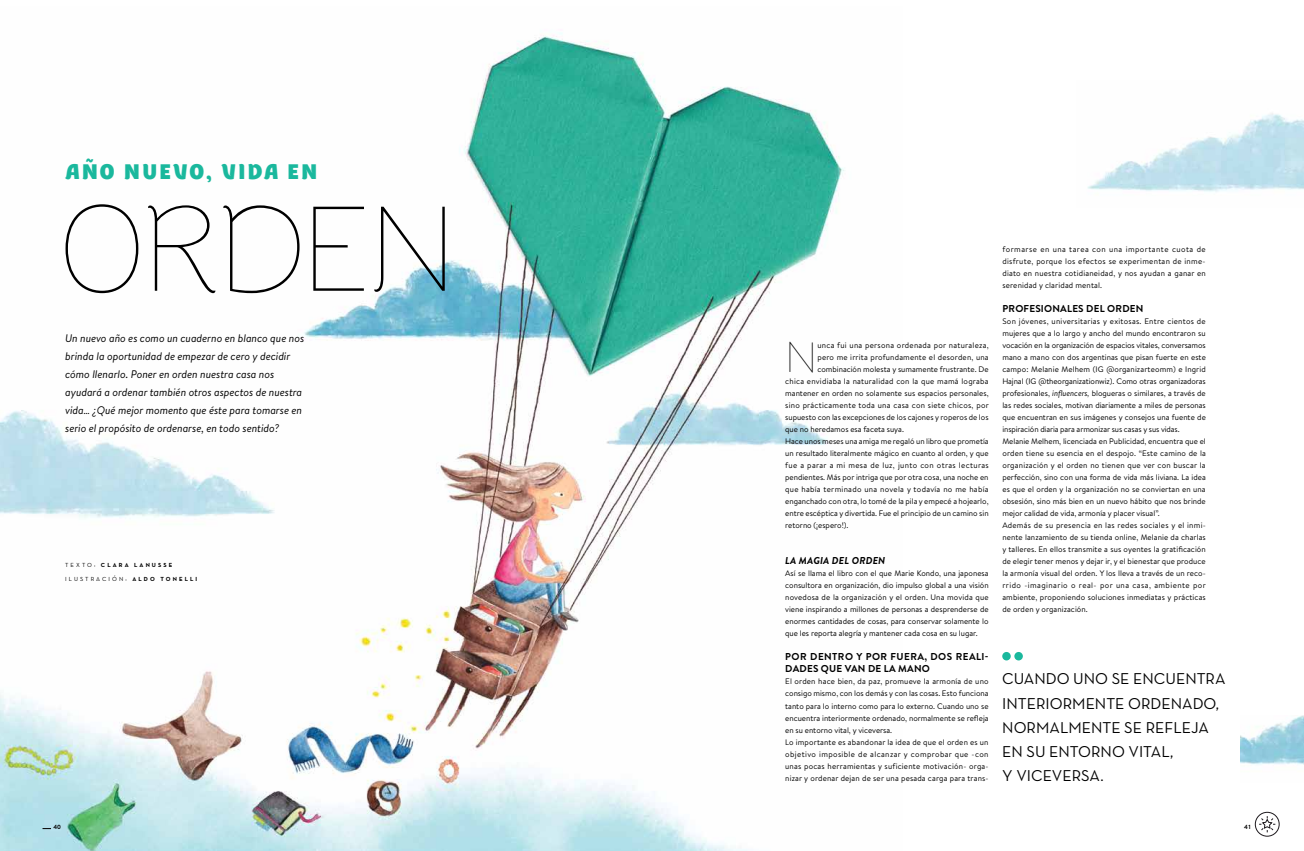
<style>
.page{position:relative;width:1304px;height:851px;background:#fff}
.page>*{position:absolute;margin:0;border:0;box-sizing:border-box;transform-origin:0 0}
.t1{font:100 120px "Chino Display";letter-spacing:-.01em;color:#000}
.t2{font:100 42.2px "Brandon Text";color:#000}
.t3{font:900 21px "Chino Display ITC Std";letter-spacing:.1em;color:#1ab89d}
.t4{font:16px/24px "Neutra Text";color:#000}
.t5{font:italic 11px/18px "Brandon Text";letter-spacing:-.005em;color:#000}
.t6{font:700 10px/12px "Brandon Text";letter-spacing:.045em;color:#000}
.t7{font:700 10px "Brandon Text";letter-spacing:.02em;color:#000}
.t8{font:italic 700 10px "Brandon Text";letter-spacing:.02em;color:#000}
.t9{font:8px/12px "Brandon Text";letter-spacing:.005em;color:#000;text-align:justify}
.t10{font:8px "Brandon Text";letter-spacing:.03em;color:#000}
.t11{font:8px "Brandon Text";letter-spacing:.045em;color:#000}
.t12{font:8px "Brandon Text";letter-spacing:.035em;color:#000}
.t13{font:6px "Neutra Text";letter-spacing:.35em;color:#000}
.t14{font:700 6px "Neutra Text";letter-spacing:.35em;color:#000}
.t15{font:700 6px "Brandon Text";color:#000}
.s1{font-weight:400}
.s2{font-weight:700}
.s3{font-style:italic}
</style>
<div class="page">
<svg style="left:1255px;top:811px;width:25px;height:25px"></svg>
<img style="left:0;top:32px;width:845px;height:818px">
<svg style="left:1002px;top:651px;width:9px;height:9px"></svg>
<svg style="left:1014px;top:651px;width:9px;height:9px"></svg>
<img style="left:1087px;top:113px;width:217px;height:79px">
<img style="left:1240px;top:715px;width:64px;height:50px">
<h3 class="t3" style="left:65px;top:158px;width:254px">AÑO NUEVO, VIDA EN</h3>
<h1 class="t1" style="left:60px;top:173px;width:396px">ORDEN</h1>
<p class="t5" style="left:65px;top:328px;width:241px">Un nuevo año es como un cuaderno en blanco que nos brinda la oportunidad de empezar de cero y decidir cómo llenarlo. Poner en orden nuestra casa nos ayudará a ordenar también otros aspectos de nuestra vida… ¿Qué mejor momento que éste para tomarse en serio el propósito de ordenarse, en todo sentido?</p>
<p class="t14" style="left:65px;top:561px;width:109px"><span class="s1">TEXTO:</span> CLARA LANUSSE</p>
<p class="t13" style="left:65px;top:575px;width:134px">ILUSTRACIÓN: <span class="s2">ALDO TONELLI</span></p>
<p class="t15" style="left:53px;top:822px;width:9px">40</p>
<h2 class="t2" style="left:785px;top:329px;width:34px">N</h2>
<p class="t10" style="left:817px;top:340px;width:173px">unca fui una persona ordenada por naturaleza,</p>
<p class="t9" style="left:817px;top:351px;width:173px">pero me irrita profundamente el desorden, una</p>
<p class="t9" style="left:817px;top:363px;width:173px">combinación molesta y sumamente frustrante. De</p>
<p class="t10" style="left:785px;top:376px;width:205px">chica envidiaba la naturalidad con la que mamá lograba</p>
<p class="t9" style="left:785px;top:387px;width:205px">mantener en orden no solamente sus espacios personales,</p>
<p class="t10" style="left:785px;top:400px;width:205px">sino prácticamente toda una casa con siete chicos, por</p>
<p class="t9" style="left:785px;top:411px;width:205px">supuesto con las excepciones de los cajones y roperos de los</p>
<p class="t9" style="left:785px;top:423px;width:120px">que no heredamos esa faceta suya.</p>
<p class="t9" style="left:785px;top:435px;width:205px">Hace unos meses una amiga me regaló un libro que prometía</p>
<p class="t9" style="left:785px;top:447px;width:205px">un resultado literalmente mágico en cuanto al orden, y que</p>
<p class="t11" style="left:785px;top:460px;width:205px">fue a parar a mi mesa de luz, junto con otras lecturas</p>
<p class="t9" style="left:785px;top:471px;width:205px">pendientes. Más por intriga que por otra cosa, una noche en</p>
<p class="t12" style="left:785px;top:484px;width:205px">que había terminado una novela y todavía no me había</p>
<p class="t9" style="left:785px;top:495px;width:205px">enganchado con otra, lo tomé de la pila y empecé a hojearlo,</p>
<p class="t9" style="left:785px;top:507px;width:205px">entre escéptica y divertida. Fue el principio de un camino sin</p>
<p class="t9" style="left:785px;top:519px;width:65px">retorno (¡espero!).</p>
<p class="t8" style="left:785px;top:553px;width:102px">LA MAGIA DEL ORDEN</p>
<p class="t9" style="left:785px;top:567px;width:205px">Así se llama el libro con el que Marie Kondo, una japonesa consultora en organización, dio impulso global a una visión novedosa de la organización y el orden. Una movida que viene inspirando a millones de personas a desprenderse de enormes cantidades de cosas, para conservar solamente lo que les reporta alegría y mantener cada cosa en su lugar.</p>
<p class="t6" style="left:785px;top:650px;width:205px">POR DENTRO Y POR FUERA, DOS REALI-<br>DADES QUE VAN DE LA MANO</p>
<p class="t9" style="left:785px;top:675px;width:205px;text-align:left">El orden hace bien, da paz, promueve la armonía de uno consigo mismo, con los demás y con las cosas. Esto funciona tanto para lo interno como para lo externo. Cuando uno se encuentra interiormente ordenado, normalmente se refleja en su entorno vital, y viceversa.<br>Lo importante es abandonar la idea de que el orden es un objetivo imposible de alcanzar y comprobar que -con unas pocas herramientas y suficiente motivación- orga&shy;nizar y ordenar dejan de ser una pesada carga para trans-</p>
<p class="t9" style="left:1002px;top:243px;width:205px">formarse en una tarea con una importante cuota de disfrute, porque los efectos se experimentan de inme&shy;diato en nuestra cotidianeidad, y nos ayudan a ganar en serenidad y claridad mental.</p>
<p class="t7" style="left:1002px;top:302px;width:142px">PROFESIONALES DEL ORDEN</p>
<p class="t9" style="left:1002px;top:315px;width:205px;text-align:left">Son jóvenes, universitarias y exitosas. Entre cientos de mujeres que a lo largo y ancho del mundo encontraron su vocación en la organización de espacios vitales, conversamos mano a mano con dos argentinas que pisan fuerte en este campo: Melanie Melhem (IG @organizarteomm) e Ingrid Hajnal (IG @theorganizationwiz). Como otras organizadoras profesionales, <span class="s3">influencers,</span> blogueras o similares, a través de las redes sociales, motivan diariamente a miles de personas que encuentran en sus imágenes y consejos una fuente de inspiración diaria para armonizar sus casas y sus vidas.<br>Melanie Melhem, licenciada en Publicidad, encuentra que el orden tiene su esencia en el despojo. “Este camino de la organización y el orden no tienen que ver con buscar la perfección, sino con una forma de vida más liviana. La idea es que el orden y la organización no se conviertan en una obsesión, sino más bien en un nuevo hábito que nos brinde mejor calidad de vida, armonía y placer visual”.<br>Además de su presencia en las redes sociales y el inmi&shy;nente lanzamiento de su tienda online, Melanie da charlas y talleres. En ellos transmite a sus oyentes la gratificación de elegir tener menos y dejar ir, y el bienestar que produce la armonía visual del orden. Y los lleva a través de un reco&shy;rrido -imaginario o real- por una casa, ambiente por ambiente, proponiendo soluciones inmediatas y prácticas de orden y organización.</p>
<h3 class="t4" style="left:1002px;top:666px;width:225px">CUANDO UNO SE ENCUENTRA<br>INTERIORMENTE ORDENADO,<br>NORMALMENTE SE REFLEJA<br>EN SU ENTORNO VITAL,<br>Y VICEVERSA.</h3>
<p class="t15" style="left:1244px;top:822px;width:8px">41</p>
</div>
